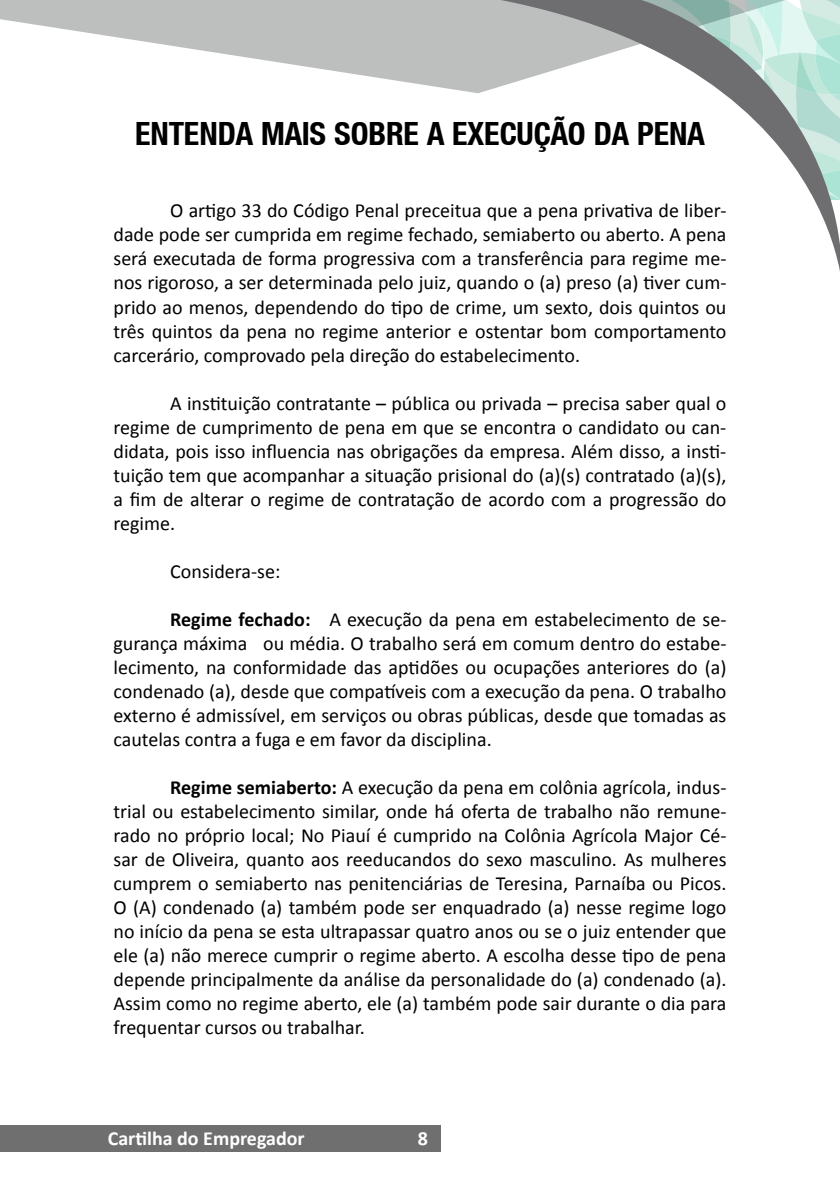
<style>
.page{position:relative;width:840px;height:1191px;background:#fff}
.page>*{position:absolute;margin:0;border:0;box-sizing:border-box;transform-origin:0 0}
.t1{font:32px "Heavenetica Cond 7 Bold SH";color:#000}
.t2{font:20px/24px "Calibri";color:#000;text-align:justify}
.t3{font:700 20px "Calibri";color:#fff}
.s1{font-weight:700}
</style>
<div class="page">
<div style="left:0;top:1125px;width:440px;height:27px;background:#706f6f"></div>
<svg style="left:0;top:0;width:305px;height:67px;fill:#bdbfbf"></svg>
<svg style="left:305px;top:0;width:534px;height:266px"></svg>
<h1 class="t1" style="left:135px;top:113px;width:570px">ENTENDA MAIS SOBRE A EXECUÇÃO DA PENA</h1>
<p class="t2" style="left:113px;top:199px;width:614px;text-indent:57px">O artigo 33 do Código Penal preceitua que a pena privativa de liber&shy;dade pode ser cumprida em regime fechado, semiaberto ou aberto. A pena será executada de forma progressiva com a transferência para regime me&shy;nos rigoroso, a ser determinada pelo juiz, quando o (a) preso (a) tiver cum&shy;prido ao menos, dependendo do tipo de crime, um sexto, dois quintos ou três quintos da pena no regime anterior e ostentar bom comportamento carcerário, comprovado pela direção do estabelecimento.</p>
<p class="t2" style="left:113px;top:391px;width:614px;text-indent:57px">A instituição contratante – pública ou privada – precisa saber qual o regime de cumprimento de pena em que se encontra o candidato ou can&shy;didata, pois isso influencia nas obrigações da empresa. Além disso, a insti&shy;tuição tem que acompanhar a situação prisional do (a)(s) contratado (a)(s), a fim de alterar o regime de contratação de acordo com a progressão do regime.</p>
<p class="t2" style="left:170px;top:559px;width:111px">Considera-se:</p>
<p class="t2" style="left:113px;top:607px;width:614px;text-indent:57px"><span class="s1">Regime fechado:</span> A execução da pena em estabelecimento de se&shy;gurança máxima ou média. O trabalho será em comum dentro do estabe&shy;lecimento, na conformidade das aptidões ou ocupações anteriores do (a) condenado (a), desde que compatíveis com a execução da pena. O trabalho externo é admissível, em serviços ou obras públicas, desde que tomadas as cautelas contra a fuga e em favor da disciplina.</p>
<p class="t2" style="left:113px;top:775px;width:614px;text-indent:57px"><span class="s1">Regime semiaberto:</span> A execução da pena em colônia agrícola, indus&shy;trial ou estabelecimento similar, onde há oferta de trabalho não remune&shy;rado no próprio local; No Piauí é cumprido na Colônia Agrícola Major Cé&shy;sar de Oliveira, quanto aos reeducandos do sexo masculino. As mulheres cumprem o semiaberto nas penitenciárias de Teresina, Parnaíba ou Picos.<br>O (A) condenado (a) também pode ser enquadrado (a) nesse regime logo no início da pena se esta ultrapassar quatro anos ou se o juiz entender que ele (a) não merece cumprir o regime aberto. A escolha desse tipo de pena depende principalmente da análise da personalidade do (a) condenado (a).<br>Assim como no regime aberto, ele (a) também pode sair durante o dia para frequentar cursos ou trabalhar.</p>
<p class="t3" style="left:108px;top:1125px;width:198px">Cartilha do Empregador</p>
<p class="t3" style="left:417px;top:1125px;width:12px">8</p>
</div>
